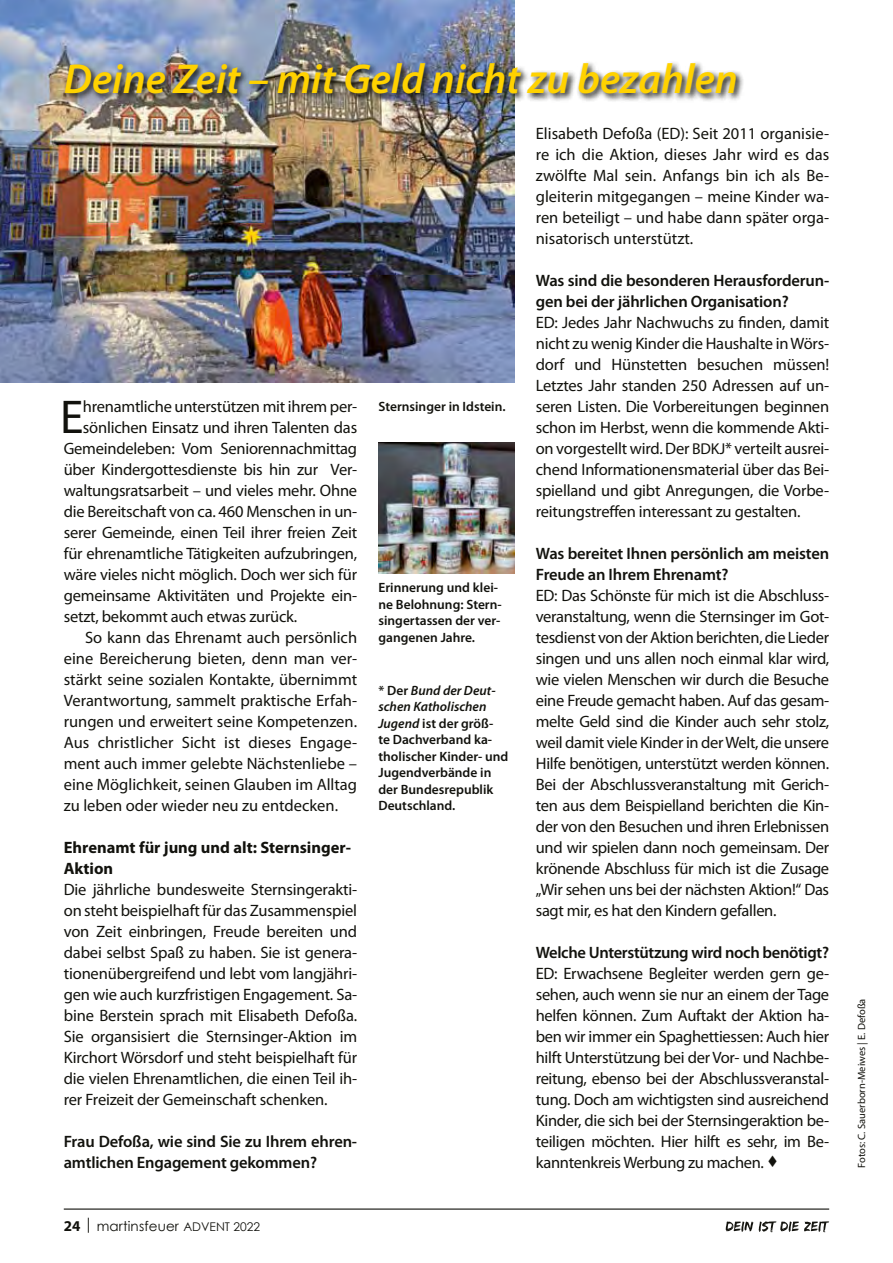
<style>
.page{position:relative;width:893px;height:1263px;background:#fff}
.page>*{position:absolute;margin:0;border:0;box-sizing:border-box;transform-origin:0 0}
.t1{font:47.7px "Myriad Pro";color:#12120d}
.t2{font:italic 600 42px "Myriad Pro";color:#ffd200}
.t3{font:16.5px/21px "Myriad Pro";letter-spacing:-.015em;color:#12120d;text-align:justify}
.t4{font:600 16.5px/21px "Myriad Pro";letter-spacing:-.01em;color:#12120d}
.t5{font:700 16.5px/21px "Myriad Pro";color:#12120d}
.t6{font:600 13.5px/16.5px "Myriad Pro";color:#12120d}
.t7{font:13.5px "Century Gothic";letter-spacing:.01em;color:#12120d}
.t8{font:10.5px "Myriad Pro";color:#12120d}
.s1{font-size:15.75px}
.s2{font-style:italic}
.s3{font-family:"Myriad Pro";font-weight:700;font-size:15px}
.s4{font-family:"Myriad Pro";font-size:15px}
.s5{font-size:12px}
</style>
<div class="page">
<hr style="left:64px;top:1208px;width:765px;height:1px;background:#12120d">
<svg style="left:726px;top:1221px;width:103px;height:11px"></svg>
<img style="left:0;top:0;width:514px;height:383px">
<img style="left:62px;top:60px;width:681px;height:43px">
<img style="left:378px;top:442px;width:136px;height:131px">
<h2 class="t2" style="left:64px;top:52px;width:676px">Deine Zeit – mit Geld nicht zu bezahlen</h2>
<p class="t3" style="left:536px;top:122px;width:295px">Elisabeth Defoßa (ED): Seit 2011 organisie&shy;re ich die Aktion, dieses Jahr wird es das zwölfte Mal sein. Anfangs bin ich als Be&shy;gleiterin mitgegangen – meine Kinder wa&shy;ren beteiligt – und habe dann später orga&shy;nisatorisch unterstützt.</p>
<p class="t4" style="left:536px;top:269px;width:295px">Was sind die besonderen Herausforderun&shy;gen bei der jährlichen Organisation?</p>
<p class="t3" style="left:536px;top:311px;width:295px">ED: Jedes Jahr Nachwuchs zu finden, damit nicht zu wenig Kinder die Haushalte in Wörs&shy;dorf und Hünstetten besuchen müssen!<br>Letztes Jahr standen 250 Adressen auf un&shy;seren Listen. Die Vorbereitungen beginnen schon im Herbst, wenn die kommende Akti&shy;on vorgestellt wird. Der <span class="s1">BDKJ</span>* verteilt ausrei&shy;chend Informationensmaterial über das Bei&shy;spielland und gibt Anregungen, die Vorbe&shy;reitungstreffen interessant zu gestalten.</p>
<p class="t4" style="left:536px;top:542px;width:295px">Was bereitet Ihnen persönlich am meisten<br>Freude an Ihrem Ehrenamt?</p>
<p class="t3" style="left:536px;top:584px;width:295px">ED: Das Schönste für mich ist die Abschluss&shy;veranstaltung, wenn die Sternsinger im Got&shy;tesdienst von der Aktion berichten, die Lieder singen und uns allen noch einmal klar wird, wie vielen Menschen wir durch die Besuche eine Freude gemacht haben. Auf das gesam&shy;melte Geld sind die Kinder auch sehr stolz, weil damit viele Kinder in der Welt, die unsere Hilfe benötigen, unterstützt werden können.<br>Bei der Abschlussveranstaltung mit Gerich&shy;ten aus dem Beispielland berichten die Kin&shy;der von den Besuchen und ihren Erlebnissen und wir spielen dann noch gemeinsam. Der krönende Abschluss für mich ist die Zusage „Wir sehen uns bei der nächsten Aktion!“ Das sagt mir, es hat den Kindern gefallen.</p>
<p class="t4" style="left:536px;top:941px;width:295px">Welche Unterstützung wird noch benötigt?</p>
<p class="t3" style="left:536px;top:963px;width:295px">ED: Erwachsene Begleiter werden gern ge&shy;sehen, auch wenn sie nur an einem der Tage helfen können. Zum Auftakt der Aktion ha&shy;ben wir immer ein Spaghettiessen: Auch hier hilft Unterstützung bei der Vor- und Nachbe&shy;reitung, ebenso bei der Abschlussveranstal&shy;tung. Doch am wichtigsten sind ausreichend Kinder, die sich bei der Sternsingeraktion be&shy;teiligen möchten. Hier hilft es sehr, im Be&shy;kanntenkreis Werbung zu machen. •</p>
<h1 class="t1" style="left:60px;top:387px;width:25px">E</h1>
<p class="t3" style="left:83px;top:395px;width:276px">hrenamtliche unterstützen mit ihrem per-</p>
<p class="t6" style="left:378px;top:398px;width:129px">Sternsinger in Idstein.</p>
<p class="t3" style="left:83px;top:416px;width:276px">sönlichen Einsatz und ihren Talenten das</p>
<p class="t3" style="left:64px;top:437px;width:295px">Gemeindeleben: Vom Seniorennachmittag</p>
<p class="t3" style="left:64px;top:458px;width:295px">über Kindergottesdienste bis hin zur Ver-</p>
<p class="t3" style="left:64px;top:479px;width:295px">waltungsratsarbeit – und vieles mehr. Ohne</p>
<p class="t3" style="left:64px;top:500px;width:295px">die Bereitschaft von ca. 460 Menschen in un-</p>
<p class="t3" style="left:64px;top:521px;width:295px">serer Gemeinde, einen Teil ihrer freien Zeit</p>
<p class="t3" style="left:64px;top:542px;width:295px">für ehrenamtliche Tätigkeiten aufzubringen,</p>
<p class="t3" style="left:64px;top:564px;width:295px">wäre vieles nicht möglich. Doch wer sich für</p>
<p class="t3" style="left:64px;top:585px;width:295px">gemeinsame Aktivitäten und Projekte ein-</p>
<p class="t3" style="left:64px;top:606px;width:235px">setzt, bekommt auch etwas zurück.</p>
<p class="t3" style="left:85px;top:627px;width:274px">So kann das Ehrenamt auch persönlich</p>
<p class="t3" style="left:64px;top:648px;width:295px">eine Bereicherung bieten, denn man ver-</p>
<p class="t3" style="left:64px;top:669px;width:295px">stärkt seine sozialen Kontakte, übernimmt</p>
<p class="t3" style="left:64px;top:690px;width:295px">Verantwortung, sammelt praktische Erfah-</p>
<p class="t3" style="left:64px;top:711px;width:295px">rungen und erweitert seine Kompetenzen.</p>
<p class="t3" style="left:64px;top:732px;width:295px">Aus christlicher Sicht ist dieses Engage-</p>
<p class="t3" style="left:64px;top:753px;width:295px">ment auch immer gelebte Nächstenliebe –</p>
<p class="t3" style="left:64px;top:774px;width:295px">eine Möglichkeit, seinen Glauben im Alltag</p>
<p class="t3" style="left:64px;top:795px;width:276px">zu leben oder wieder neu zu entdecken.</p>
<p class="t5" style="left:64px;top:836px;width:289px">Ehrenamt für jung und alt: Sternsinger-<br>Aktion</p>
<p class="t3" style="left:64px;top:879px;width:295px">Die jährliche bundesweite Sternsingerakti&shy;on steht beispielhaft für das Zusammenspiel von Zeit einbringen, Freude bereiten und dabei selbst Spaß zu haben. Sie ist genera&shy;tionenübergreifend und lebt vom langjähri&shy;gen wie auch kurzfristigen Engagement. Sa&shy;bine Berstein sprach mit Elisabeth Defoßa.<br>Sie organsisiert die Sternsinger-Aktion im Kirchort Wörsdorf und steht beispielhaft für die vielen Ehrenamtlichen, die einen Teil ih&shy;rer Freizeit der Gemeinschaft schenken.</p>
<p class="t4" style="left:64px;top:1130px;width:295px">Frau Defoßa, wie sind Sie zu Ihrem ehren&shy;amtlichen Engagement gekommen?</p>
<p class="t6" style="left:378px;top:579px;width:124px">Erinnerung und klei&shy;ne Belohnung: Stern&shy;singertassen der ver&shy;gangenen Jahre.</p>
<p class="t6" style="left:378px;top:682px;width:131px">* Der <span class="s2">Bund der Deut&shy;schen Katholischen<br>Jugend</span> ist der größ-<br>te Dachverband ka&shy;tholischer Kinder- und<br>Jugendverbände in der Bundesrepublik<br>Deutschland.</p>
<p class="t7" style="left:64px;top:1216px;width:198px"><span class="s3">24</span> <span class="s4">|</span> martinsfeuer <span class="s5">advent 2022</span></p>
<p class="t8" style="left:855px;top:1168px;width:171px;rotate:-90deg">Fotos: C. Sauerborn-Meiwes | E. Defoßa</p>
</div>
